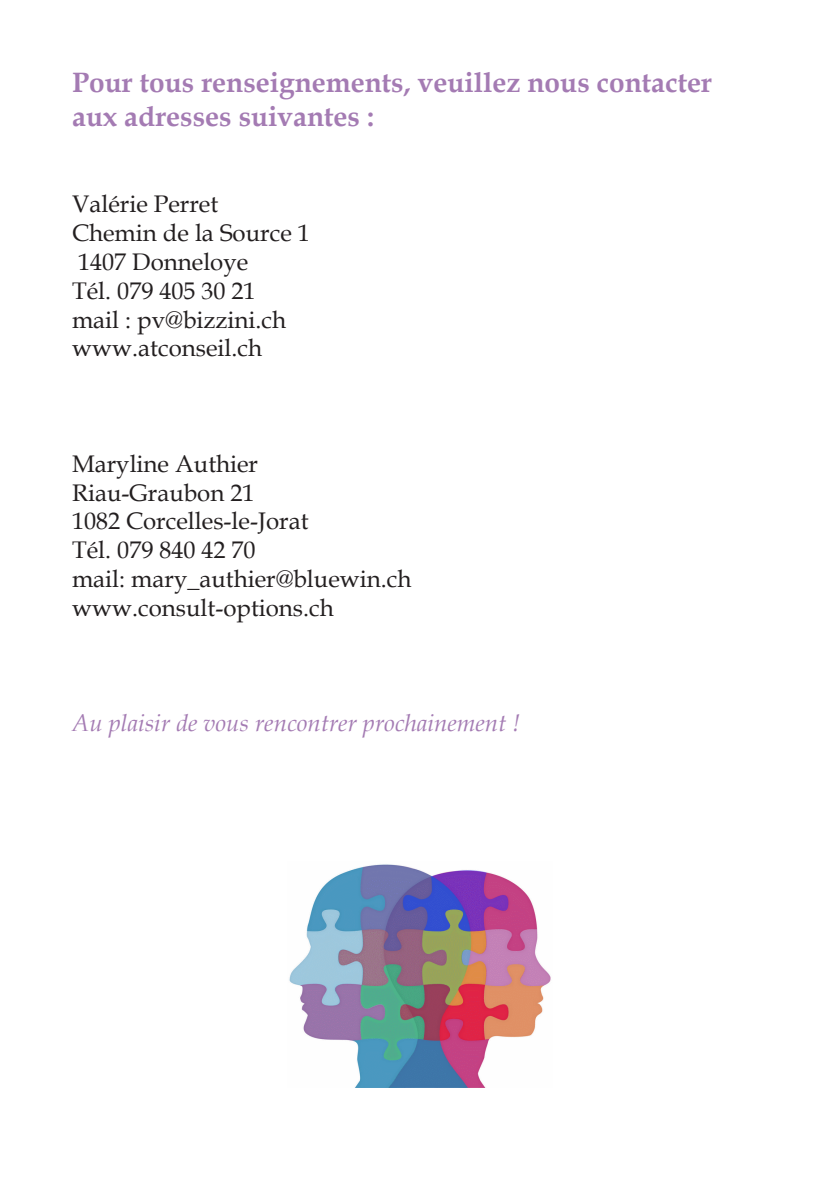
<style>
.page{position:relative;width:840px;height:1191px;background:#fff}
.page>*{position:absolute;margin:0;border:0;box-sizing:border-box;transform-origin:0 0}
.t1{font:700 28px "Book Antiqua";color:#a47bb3}
.t2{font:24px "Book Antiqua";color:#231f20}
.t3{font:italic 24px "Book Antiqua";color:#a47bb3}
</style>
<div class="page">
<img style="left:289px;top:864px;width:262px;height:224px">
<p class="t1" style="left:72px;top:64px;width:641px">Pour tous renseignements, veuillez nous contacter</p>
<p class="t1" style="left:72px;top:97px;width:303px">aux adresses suivantes :</p>
<p class="t2" style="left:72px;top:187px;width:148px">Valérie Perret</p>
<p class="t2" style="left:72px;top:216px;width:239px">Chemin de la Source 1</p>
<p class="t2" style="left:78px;top:245px;width:172px">1407 Donneloye</p>
<p class="t2" style="left:72px;top:274px;width:185px">Tél. 079 405 30 21</p>
<p class="t2" style="left:72px;top:303px;width:215px">mail : pv@bizzini.ch</p>
<p class="t2" style="left:72px;top:331px;width:191px">www.atconseil.ch</p>
<p class="t2" style="left:72px;top:447px;width:187px">Maryline Authier</p>
<p class="t2" style="left:72px;top:475px;width:184px">Riau-Graubon 21</p>
<p class="t2" style="left:72px;top:504px;width:238px">1082 Corcelles-le-Jorat</p>
<p class="t2" style="left:72px;top:533px;width:185px">Tél. 079 840 42 70</p>
<p class="t2" style="left:72px;top:562px;width:341px">mail: mary_authier@bluewin.ch</p>
<p class="t2" style="left:72px;top:591px;width:263px">www.consult-options.ch</p>
<p class="t3" style="left:72px;top:706px;width:449px">Au plaisir de vous rencontrer prochainement !</p>
</div>
